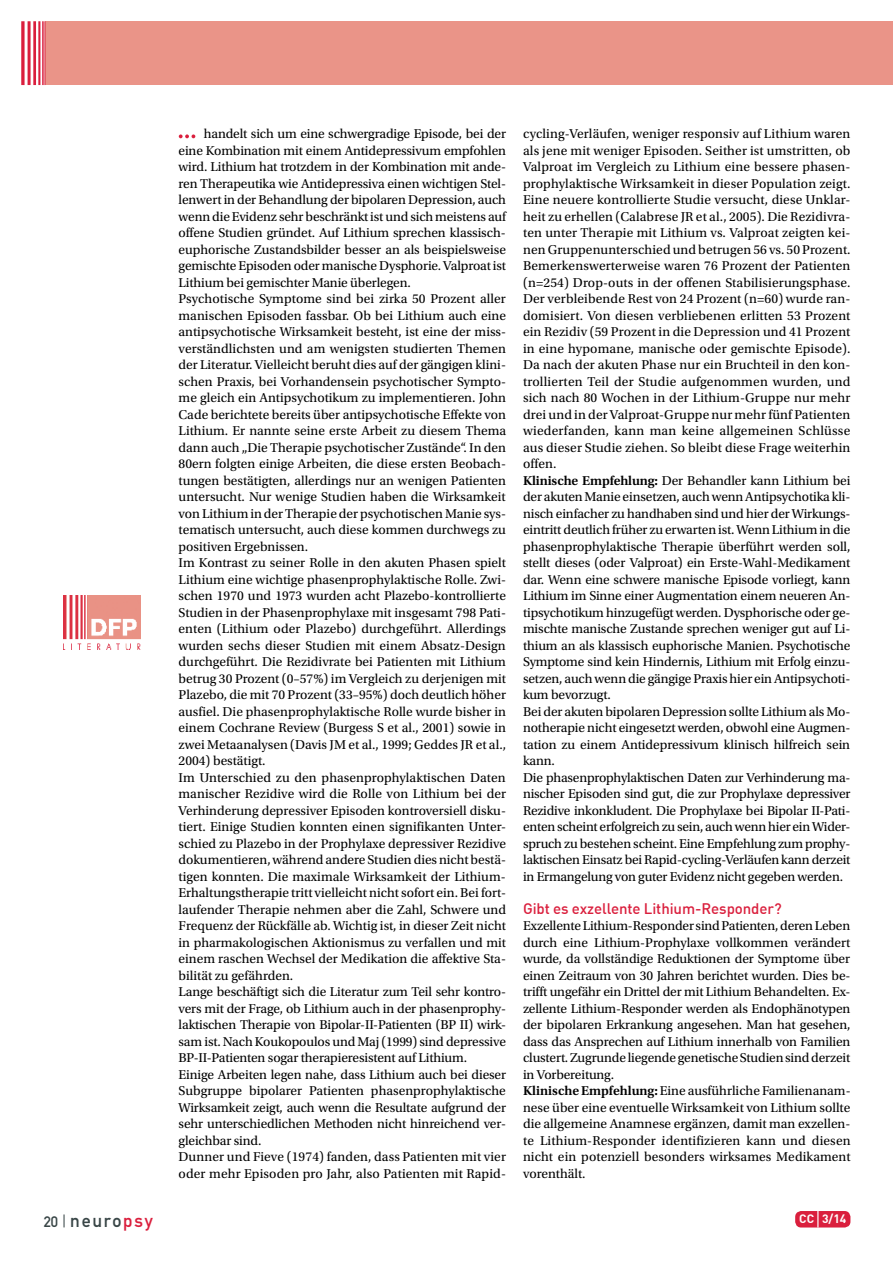
<style>
.page{position:relative;width:893px;height:1263px;background:#fff}
.page>*{position:absolute;margin:0;border:0;box-sizing:border-box;transform-origin:0 0}
.t1{font:18px "DIN Mittelschrift Std";letter-spacing:.1em;color:#394647}
.t2{font:500 15px "DIN";letter-spacing:-.005em;color:#da1f3d}
.t3{font:13.5px/16.5px "Utopia Std";color:#000}
.t4{font:700 12px "DIN";color:#fff}
.s1{font-weight:600}
.s2{font-size:15px}
.s3{color:#da1f3d}
</style>
<div class="page">
<svg style="left:64px;top:1214px;width:1px;height:13px"></svg>
<div style="left:795px;top:1211px;width:55px;height:16px;background:#da1f3d;border-radius:6px"></div>
<svg style="left:817px;top:1211px;width:1px;height:16px"></svg>
<div style="left:45px;top:21px;width:848px;height:64px;background:#ea9488"></div>
<svg style="left:21px;top:21px;width:4px;height:64px"></svg>
<hr style="left:28px;top:21px;width:3px;height:64px;background:#da1f3d">
<hr style="left:33px;top:21px;width:3px;height:64px;background:#da1f3d">
<hr style="left:38px;top:21px;width:2px;height:64px;background:#da1f3d">
<hr style="left:42px;top:21px;width:2px;height:64px;background:#da1f3d">
<hr style="left:45px;top:21px;width:1px;height:64px;background:#da1f3d">
<img style="left:64px;top:595px;width:76px;height:55px">
<svg style="left:179px;top:134px;width:16px;height:4px"></svg>
<p class="t3" style="left:179px;top:126px;width:329px;text-indent:25px">handelt sich um eine schwergradige Episode, bei der eine Kombination mit einem Antidepressivum empfohlen wird. Lithium hat trotzdem in der Kombination mit ande&shy;ren Therapeutika wie Antidepressiva einen wichtigen Stel&shy;lenwert in der Behandlung der bipolaren Depression, auch wenn die Evidenz sehr beschränkt ist und sich meistens auf offene Studien gründet. Auf Lithium sprechen klassisch&shy;euphorische Zustandsbilder besser an als beispielsweise gemischte Episoden oder manische Dysphorie. Valproat ist Lithium bei gemischter Manie überlegen.<br>Psychotische Symptome sind bei zirka 50 Prozent aller manischen Episoden fassbar. Ob bei Lithium auch eine antipsychotische Wirksamkeit besteht, ist eine der miss&shy;verständlichsten und am wenigsten studierten Themen der Literatur. Vielleicht beruht dies auf der gängigen klini&shy;schen Praxis, bei Vorhandensein psychotischer Sympto&shy;me gleich ein Antipsychotikum zu implementieren. John Cade berichtete bereits über antipsychotische Effekte von Lithium. Er nannte seine erste Arbeit zu diesem Thema dann auch „Die Therapie psychotischer Zustände“. In den 80ern folgten einige Arbeiten, die diese ersten Beobach&shy;tungen bestätigten, allerdings nur an wenigen Patienten untersucht. Nur wenige Studien haben die Wirksamkeit von Lithium in der Therapie der psychotischen Manie sys&shy;tematisch untersucht, auch diese kommen durchwegs zu positiven Ergebnissen.<br>Im Kontrast zu seiner Rolle in den akuten Phasen spielt Lithium eine wichtige phasenprophylaktische Rolle. Zwi&shy;schen 1970 und 1973 wurden acht Plazebo-kontrollierte Studien in der Phasenprophylaxe mit insgesamt 798 Pati&shy;enten (Lithium oder Plazebo) durchgeführt. Allerdings wurden sechs dieser Studien mit einem Absatz-Design durchgeführt. Die Rezidivrate bei Patienten mit Lithium betrug 30 Prozent (0–57%) im Vergleich zu derjenigen mit Plazebo, die mit 70 Prozent (33–95%) doch deutlich höher ausfiel. Die phasenprophylaktische Rolle wurde bisher in einem Cochrane Review (Burgess S et al., 2001) sowie in zwei Metaanalysen (Davis JM et al., 1999; Geddes JR et al., 2004) bestätigt.<br>Im Unterschied zu den phasenprophylaktischen Daten manischer Rezidive wird die Rolle von Lithium bei der Verhinderung depressiver Episoden kontroversiell disku&shy;tiert. Einige Studien konnten einen signifikanten Unter&shy;schied zu Plazebo in der Prophylaxe depressiver Rezidive dokumentieren, während andere Studien dies nicht bestä&shy;tigen konnten. Die maximale Wirksamkeit der Lithium-Erhaltungstherapie tritt vielleicht nicht sofort ein. Bei fort&shy;laufender Therapie nehmen aber die Zahl, Schwere und Frequenz der Rückfälle ab. Wichtig ist, in dieser Zeit nicht in pharmakologischen Aktionismus zu verfallen und mit einem raschen Wechsel der Medikation die affektive Sta&shy;bilität zu gefährden.<br>Lange beschäftigt sich die Literatur zum Teil sehr kontro&shy;vers mit der Frage, ob Lithium auch in der phasenprophy&shy;laktischen Therapie von Bipolar-II-Patienten (BP II) wirk&shy;sam ist. Nach Koukopoulos und Maj (1999) sind depressive BP-II-Patienten sogar therapieresistent auf Lithium.<br>Einige Arbeiten legen nahe, dass Lithium auch bei dieser Subgruppe bipolarer Patienten phasenprophylaktische Wirksamkeit zeigt, auch wenn die Resultate aufgrund der sehr unterschiedlichen Methoden nicht hinreichend ver&shy;gleichbar sind.<br>Dunner und Fieve (1974) fanden, dass Patienten mit vier oder mehr Episoden pro Jahr, also Patienten mit Rapid-</p>
<p class="t3" style="left:523px;top:126px;width:329px">cycling-Verläufen, weniger responsiv auf Lithium waren als jene mit weniger Episoden. Seither ist umstritten, ob Valproat im Vergleich zu Lithium eine bessere phasen&shy;prophylaktische Wirksamkeit in dieser Population zeigt.<br>Eine neuere kontrollierte Studie versucht, diese Unklar&shy;heit zu erhellen (Calabrese JR et al., 2005). Die Rezidivra&shy;ten unter Therapie mit Lithium vs. Valproat zeigten kei&shy;nen Gruppenunterschied und betrugen 56 vs. 50 Prozent.<br>Bemerkenswerterweise waren 76 Prozent der Patienten (n=254) Drop-outs in der offenen Stabilisierungsphase.<br>Der verbleibende Rest von 24 Prozent (n=60) wurde ran&shy;domisiert. Von diesen verbliebenen erlitten 53 Prozent ein Rezidiv (59 Prozent in die Depression und 41 Prozent in eine hypomane, manische oder gemischte Episode).<br>Da nach der akuten Phase nur ein Bruchteil in den kon&shy;trollierten Teil der Studie aufgenommen wurden, und sich nach 80 Wochen in der Lithium-Gruppe nur mehr drei und in der Valproat-Gruppe nur mehr fünf Patienten wiederfanden, kann man keine allgemeinen Schlüsse aus dieser Studie ziehen. So bleibt diese Frage weiterhin offen.<br><span class="s1">Klinische Empfehlung:</span> Der Behandler kann Lithium bei der akuten Manie einsetzen, auch wenn Antipsychotika kli&shy;nisch einfacher zu handhaben sind und hier der Wirkungs&shy;eintritt deutlich früher zu erwarten ist. Wenn Lithium in die phasenprophylaktische Therapie überführt werden soll, stellt dieses (oder Valproat) ein Erste-Wahl-Medikament dar. Wenn eine schwere manische Episode vorliegt, kann Lithium im Sinne einer Augmentation einem neueren An&shy;tipsychotikum hinzugefügt werden. Dysphorische oder ge&shy;mischte manische Zustande sprechen weniger gut auf Li&shy;thium an als klassisch euphorische Manien. Psychotische Symptome sind kein Hindernis, Lithium mit Erfolg einzu&shy;setzen, auch wenn die gängige Praxis hier ein Antipsychoti&shy;kum bevorzugt.<br>Bei der akuten bipolaren Depression sollte Lithium als Mo&shy;notherapie nicht eingesetzt werden, obwohl eine Augmen&shy;tation zu einem Antidepressivum klinisch hilfreich sein kann.<br>Die phasenprophylaktischen Daten zur Verhinderung ma&shy;nischer Episoden sind gut, die zur Prophylaxe depressiver Rezidive inkonkludent. Die Prophylaxe bei Bipolar II-Pati&shy;enten scheint erfolgreich zu sein, auch wenn hier ein Wider&shy;spruch zu bestehen scheint. Eine Empfehlung zum prophy&shy;laktischen Einsatz bei Rapid-cycling-Verläufen kann derzeit in Ermangelung von guter Evidenz nicht gegeben werden.</p>
<p class="t2" style="left:523px;top:899px;width:260px">Gibt es exzellente Lithium-Responder?</p>
<p class="t3" style="left:523px;top:918px;width:329px">Exzellente Lithium-Responder sind Patienten, deren Leben durch eine Lithium-Prophylaxe vollkommen verändert wurde, da vollständige Reduktionen der Symptome über einen Zeitraum von 30 Jahren berichtet wurden. Dies be&shy;trifft ungefähr ein Drittel der mit Lithium Behandelten. Ex&shy;zellente Lithium-Responder werden als Endophänotypen der bipolaren Erkrankung angesehen. Man hat gesehen, dass das Ansprechen auf Lithium innerhalb von Familien clustert. Zugrunde liegende genetische Studien sind derzeit in Vorbereitung.<br><span class="s1">Klinische Empfehlung:</span> Eine ausführliche Familienanam&shy;nese über eine eventuelle Wirksamkeit von Lithium sollte die allgemeine Anamnese ergänzen, damit man exzellen&shy;te Lithium-Responder identifizieren kann und diesen nicht ein potenziell besonders wirksames Medikament vorenthält.</p>
<h1 class="t1" style="left:44px;top:1210px;width:111px"><span class="s2">20</span> neuro<span class="s3">psy</span></h1>
<p class="t4" style="left:799px;top:1211px;width:49px">CC 3/14</p>
</div>
